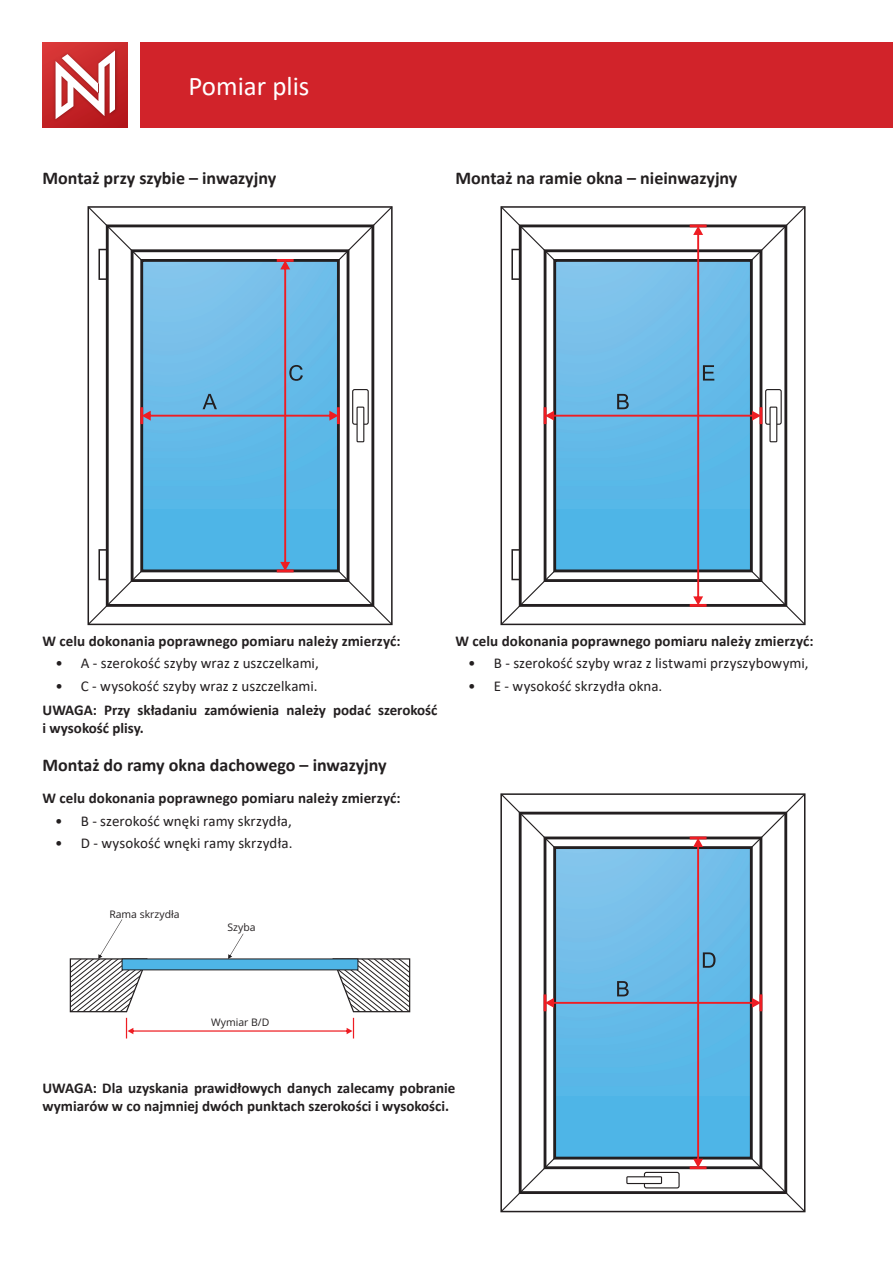
<style>
.page{position:relative;width:893px;height:1263px;background:#fff}
.page>*{position:absolute;margin:0;border:0;box-sizing:border-box;transform-origin:0 0}
.t1{font:27px "Calibri";color:#fff}
.Nagłówki_H1{font:700 18px "Calibri";color:#231f20}
.t2{font:15px "Calibri";letter-spacing:.005em;color:#231f20}
.Wiersze_podstawowe{font:700 15px/18px "Calibri";color:#231f20}
.Tekst-podstawowy{font:700 15px "Calibri";letter-spacing:.005em;color:#231f20}
.t3{font:10.35px "Open Sans";color:#231f20}
</style>
<div class="page">
<div style="left:140px;top:43px;width:753px;height:85px;background:#d1232a"></div>
<div style="left:43px;top:43px;width:85px;height:85px;background:linear-gradient(to right,#ce2d2f,#bd1f23)"></div>
<img style="left:51px;top:46px;width:68px;height:78px">
<svg style="left:56px;top:50px;width:59px;height:69px"></svg>
<svg style="left:500px;top:793px;width:306px;height:420px"></svg>
<svg style="left:87px;top:206px;width:306px;height:420px"></svg>
<svg style="left:500px;top:206px;width:306px;height:420px"></svg>
<div style="left:511px;top:249px;width:10px;height:31px;border:2px solid #231f20"></div>
<div style="left:511px;top:549px;width:10px;height:31px;border:2px solid #231f20"></div>
<svg style="left:69px;top:919px;width:342px;height:119px"></svg>
<p class="t1" style="left:189px;top:67px;width:122px">Pomiar plis</p>
<p class="Nagłówki_H1" style="left:43px;top:165px;width:235px">Montaż przy szybie – inwazyjny</p>
<p class="Nagłówki_H1" style="left:456px;top:165px;width:283px">Montaż na ramie okna – nieinwazyjny</p>
<p class="Tekst-podstawowy" style="left:43px;top:631px;width:360px">W celu dokonania poprawnego pomiaru należy zmierzyć:</p>
<p class="t2" style="left:55px;top:653px;width:265px">• A - szerokość szyby wraz z uszczelkami,</p>
<p class="t2" style="left:55px;top:675px;width:264px">• C - wysokość szyby wraz z uszczelkami.</p>
<p class="Wiersze_podstawowe" style="left:43px;top:700px;width:396px">UWAGA: Przy składaniu zamówienia należy podać szerokość i wysokość plisy.</p>
<p class="Nagłówki_H1" style="left:43px;top:752px;width:346px">Montaż do ramy okna dachowego – inwazyjny</p>
<p class="Tekst-podstawowy" style="left:43px;top:788px;width:360px">W celu dokonania poprawnego pomiaru należy zmierzyć:</p>
<p class="t2" style="left:55px;top:810px;width:238px">• B - szerokość wnęki ramy skrzydła,</p>
<p class="t2" style="left:55px;top:832px;width:239px">• D - wysokość wnęki ramy skrzydła.</p>
<p class="Tekst-podstawowy" style="left:456px;top:631px;width:360px">W celu dokonania poprawnego pomiaru należy zmierzyć:</p>
<p class="t2" style="left:468px;top:653px;width:342px">• B - szerokość szyby wraz z listwami przyszybowymi,</p>
<p class="t2" style="left:468px;top:675px;width:196px">• E - wysokość skrzydła okna.</p>
<p class="t3" style="left:109px;top:907px;width:72px">Rama skrzydła</p>
<p class="t3" style="left:228px;top:920px;width:30px">Szyba</p>
<p class="t3" style="left:211px;top:1015px;width:60px">Wymiar B/D</p>
<p class="Wiersze_podstawowe" style="left:43px;top:1078px;width:414px">UWAGA: Dla uzyskania prawidłowych danych zalecamy pobranie wymiarów w co najmniej dwóch punktach szerokości i wysokości.</p>
</div>
